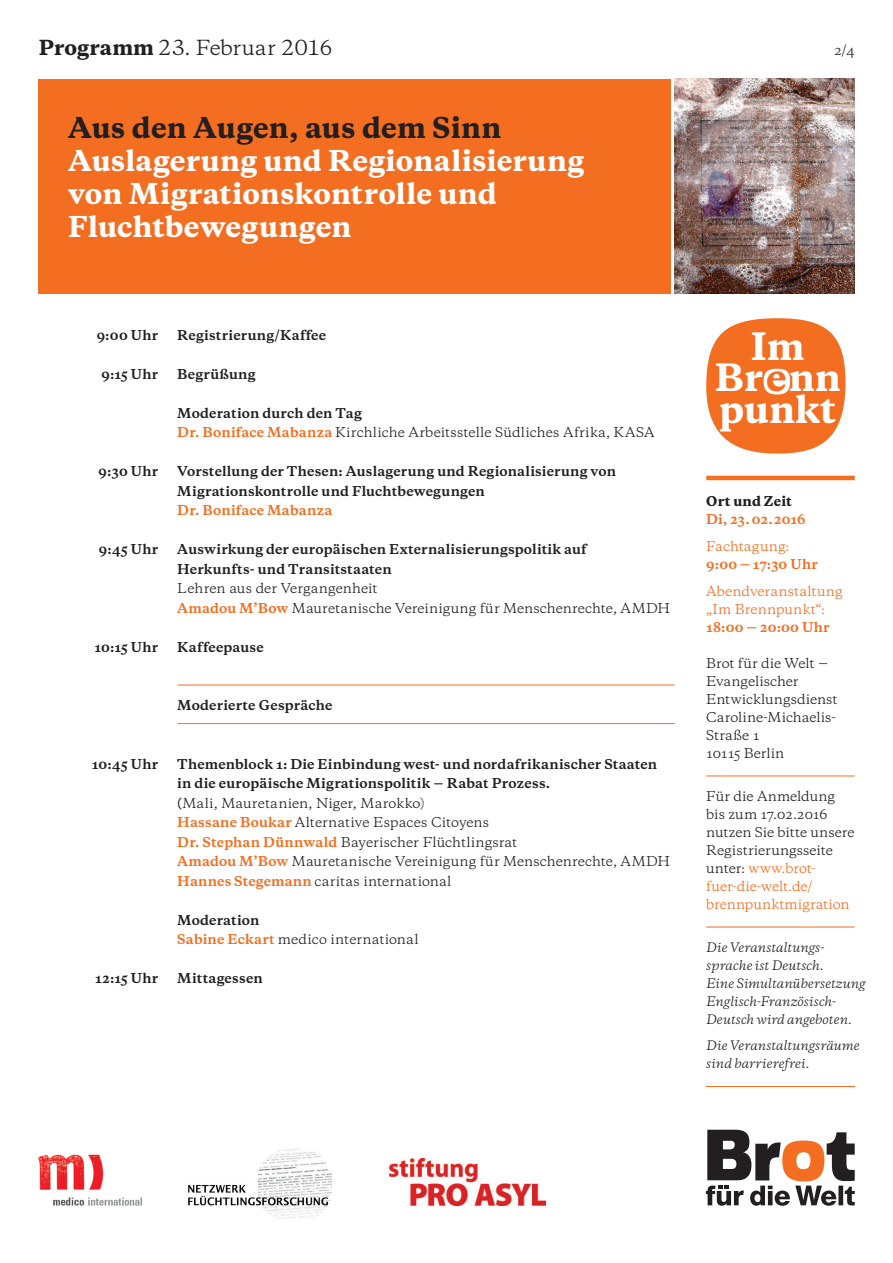
<style>
.page{position:relative;width:893px;height:1263px;background:#fff}
.page>*{position:absolute;margin:0;border:0;box-sizing:border-box;transform-origin:0 0}
.t1{font:800 35.4px/63.8px "Galaxie Copernicus";color:#fff;text-align:center}
.t2{font:800 35.4px "Galaxie Copernicus";color:#f36e21}
.t3{font:800 27px/33px "Galaxie Copernicus";letter-spacing:.01em;color:#fff}
.t4{font:800 27px "Galaxie Copernicus";letter-spacing:.005em;color:#231f20}
.t5{font:19.5px "Galaxie Copernicus";letter-spacing:-.015em;color:#231f20}
.t6{font:12.75px/18px "Galaxie Copernicus";letter-spacing:.005em;color:#231f20}
.t7{font:700 12.75px/19.5px "Galaxie Copernicus";letter-spacing:.015em;color:#231f20}
.t8{font:700 12.75px "Galaxie Copernicus";letter-spacing:.015em;color:#f36e21}
.t9{font:12.75px/18px "Galaxie Copernicus";letter-spacing:.01em;color:#f36e21}
.t10{font:800 12.75px "Galaxie Copernicus";letter-spacing:.015em;color:#231f20}
.t11{font:italic 12.3px/18px "Galaxie Copernicus";color:#231f20}
.s1{font-weight:800}
.s2{font-weight:700}
.s3{font-weight:700;color:#f36e21}
.s4{color:#f36e21}
</style>
<div class="page">
<svg style="left:706px;top:1130px;width:149px;height:76px"></svg>
<img style="left:38px;top:1154px;width:104px;height:51px">
<img style="left:188px;top:1149px;width:144px;height:69px">
<img style="left:390px;top:1159px;width:155px;height:46px">
<div style="left:38px;top:79px;width:632px;height:214px;background:#f36e21"></div>
<img style="left:675px;top:79px;width:180px;height:214px">
<hr style="left:178px;top:685px;width:497px;height:1px;background:#f36e21">
<hr style="left:178px;top:723px;width:497px;height:1px;background:#f36e21">
<hr style="left:706px;top:776px;width:149px;height:1px;background:#f36e21">
<hr style="left:706px;top:476px;width:149px;height:4px;background:#f36e21">
<hr style="left:706px;top:1086px;width:149px;height:1px;background:#f36f21">
<hr style="left:706px;top:927px;width:149px;height:1px;background:#f36e21">
<svg style="left:706px;top:318px;width:139px;height:136px;background:#f48443"></svg>
<div style="left:764px;top:369px;width:26px;height:25px;background:#fff;border-radius:50%"></div>
<h3 class="t5" style="left:39px;top:34px;width:295px"><span class="s1">Programm</span> 23. Februar 2016</h3>
<h2 class="t4" style="left:68px;top:110px;width:435px">Aus den Augen, aus dem Sinn</h2>
<h2 class="t3" style="left:68px;top:144px;width:517px">Auslagerung und Regionalisierung von Migrationskontrolle und<br>Fluchtbewegungen</h2>
<p class="t7" style="left:97px;top:325px;width:63px">9:00 Uhr</p>
<p class="t7" style="left:101px;top:364px;width:59px">9:15 Uhr</p>
<p class="t7" style="left:99px;top:462px;width:61px">9:30 Uhr</p>
<p class="t7" style="left:99px;top:540px;width:61px">9:45 Uhr</p>
<p class="t7" style="left:94px;top:637px;width:66px">10:15 Uhr</p>
<p class="t7" style="left:92px;top:754px;width:68px">10:45 Uhr</p>
<p class="t7" style="left:95px;top:969px;width:65px">12:15 Uhr</p>
<p class="t7" style="left:177px;top:325px;width:150px">Registrierung/Kaffee</p>
<p class="t7" style="left:177px;top:364px;width:80px">Begrüßung</p>
<p class="t6" style="left:177px;top:403px;width:479px;line-height:19.5px"><span class="s2">Moderation durch den Tag<br></span><span class="s3">Dr. Boniface Mabanza</span> Kirchliche Arbeitsstelle Südliches Afrika, KASA</p>
<p class="t7" style="left:177px;top:462px;width:440px">Vorstellung der Thesen: Auslagerung und Regionalisierung von<br>Migrationskontrolle und Fluchtbewegungen</p>
<p class="t8" style="left:177px;top:502px;width:156px">Dr. Boniface Mabanza</p>
<p class="t7" style="left:177px;top:540px;width:411px">Auswirkung der europäischen Externalisierungspolitik auf<br>Herkunfts- und Transitstaaten</p>
<p class="t6" style="left:177px;top:579px;width:494px;line-height:19.5px">Lehren aus der Vergangenheit<br><span class="s3">Amadou M’Bow</span> Mauretanische Vereinigung für Menschenrechte, AMDH</p>
<p class="t7" style="left:177px;top:637px;width:88px">Kaffeepause</p>
<p class="t7" style="left:177px;top:696px;width:157px">Moderierte Gespräche</p>
<p class="t6" style="left:177px;top:754px;width:494px;line-height:19.5px"><span class="s2">Themenblock 1: Die Einbindung west- und nordafrikanischer Staaten in die europäische Migrationspolitik – Rabat Prozess.<br>(</span>Mali, Mauretanien, Niger, Marokko)<br><span class="s3">Hassane Boukar</span> Alternative Espaces Citoyens<br><span class="s3">Dr. Stephan Dünnwald</span> Bayerischer Flüchtlingsrat<br><span class="s3">Amadou M’Bow</span> Mauretanische Vereinigung für Menschenrechte, AMDH <span class="s3">Hannes Stegemann</span> caritas international</p>
<p class="t6" style="left:177px;top:910px;width:243px;line-height:19.5px"><span class="s2">Moderation<br></span><span class="s3">Sabine Eckart</span> medico international</p>
<p class="t7" style="left:177px;top:969px;width:87px">Mittagessen</p>
<p class="t6" style="left:834px;top:41px;width:22px">2/4</p>
<h1 class="t1" style="left:719px;top:315px;width:119px">Im punkt</h1>
<h1 class="t1" style="left:715px;top:347px;width:128px">Br nn</h1>
<h1 class="t2" style="left:766px;top:355px;width:22px">e</h1>
<p class="t10" style="left:706px;top:493px;width:87px">Ort und Zeit</p>
<p class="t8" style="left:706px;top:511px;width:101px">Di, 23. 02.2016</p>
<p class="t9" style="left:706px;top:538px;width:85px">Fachtagung:</p>
<p class="t8" style="left:706px;top:556px;width:113px">9:00 – 17:30 Uhr</p>
<p class="t9" style="left:706px;top:583px;width:138px">Abendveranstaltung „Im Brennpunkt“:</p>
<p class="t8" style="left:706px;top:619px;width:125px">18:00 – 20:00 Uhr</p>
<p class="t6" style="left:706px;top:655px;width:133px">Brot für die Welt –<br>Evangelischer<br>Entwicklungsdienst<br>Caroline-Michaelis-<br>Straße 1<br>10115 Berlin</p>
<p class="t6" style="left:706px;top:788px;width:150px">Für die Anmeldung bis zum 17.02.2016 nutzen Sie bitte unsere<br>Registrierungsseite unter: <span class="s4">www.brot&shy;fuer-die-welt.de/ brennpunktmigration</span></p>
<p class="t11" style="left:706px;top:938px;width:161px">Die Veranstaltungs&shy;sprache ist Deutsch.<br>Eine Simultanübersetzung<br>Englisch-Französisch-<br>Deutsch wird angeboten.</p>
<p class="t11" style="left:706px;top:1036px;width:155px">Die Veranstaltungsräume sind barrierefrei.</p>
</div>
